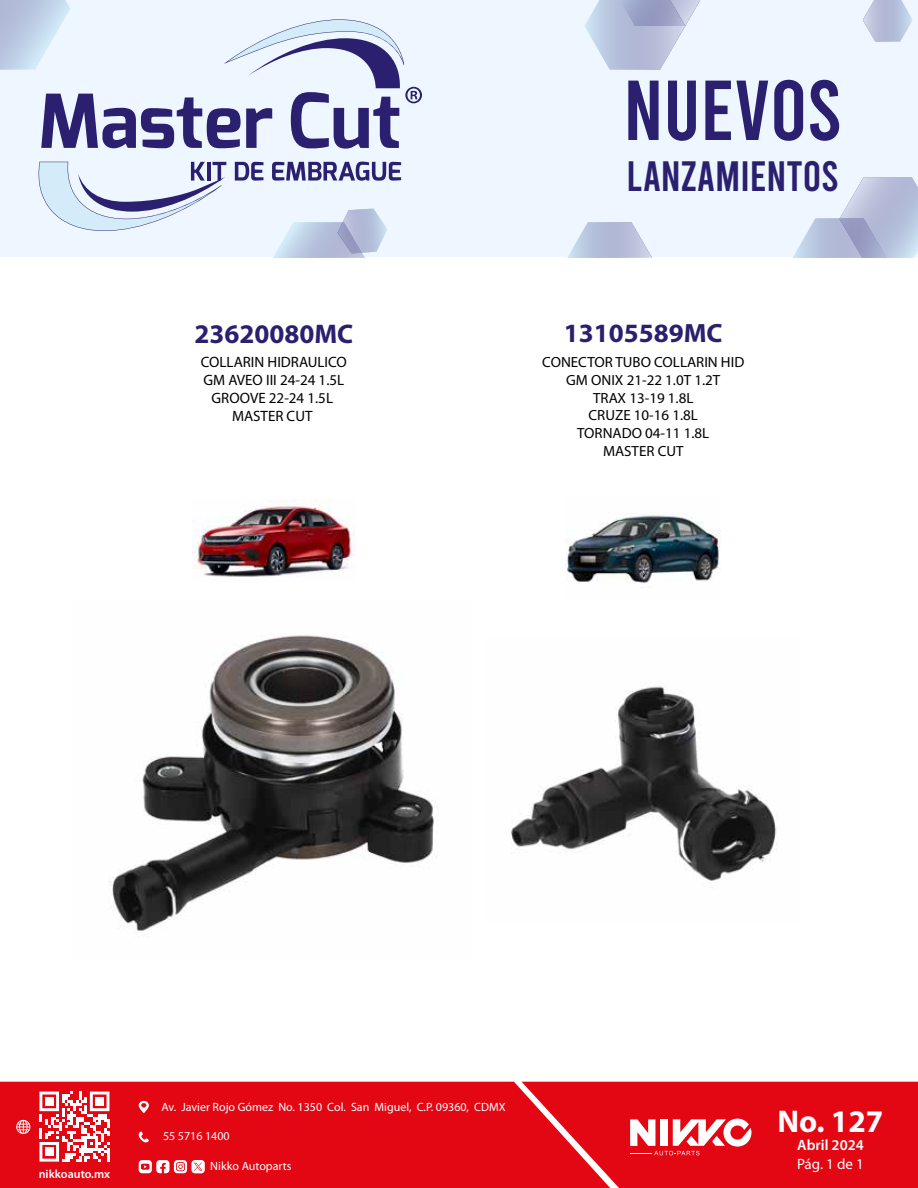
<style>
.page{position:relative;width:918px;height:1188px;background:#fff}
.page>*{position:absolute;margin:0;border:0;box-sizing:border-box;transform-origin:0 0}
.t1{font:84.9px "Bebas";color:#2a206f}
.t2{font:42.45px "Bebas";color:#2a206f}
.t3{font:700 31.5px "Myriad Pro";color:#fff}
.t4{font:700 27px "Myriad Pro";color:#2a206f}
.t5{font:700 26.55px "Myriad Pro";color:#2a206f}
.t6{font:15px/18px "Myriad Pro";color:#000;text-align:center}
.t7{font:600 15px "Myriad Pro";color:#fff}
.t8{font:15px "Myriad Pro";color:#fff}
.t9{font:14.7px/17.7px "Myriad Pro";color:#000;text-align:center}
.t10{font:12px "Myriad Pro";color:#fff}
.t11{font:600 12px "Myriad Pro";color:#fff}
</style>
<div class="page">
<div style="left:0;top:1082px;width:522px;height:106px;background:#e30613"></div>
<svg style="left:39px;top:1092px;width:70px;height:70px"></svg>
<div style="left:45px;top:1097px;width:8px;height:9px;background:#fff"></div>
<div style="left:95px;top:1097px;width:9px;height:9px;background:#fff"></div>
<div style="left:45px;top:1148px;width:8px;height:8px;background:#fff"></div>
<svg style="left:16px;top:1120px;width:14px;height:14px"></svg>
<svg style="left:139px;top:1101px;width:10px;height:12px"></svg>
<svg style="left:139px;top:1131px;width:10px;height:12px"></svg>
<svg style="left:139px;top:1160px;width:66px;height:13px"></svg>
<svg style="left:522px;top:1082px;width:396px;height:106px;background:#e41723"></svg>
<div style="left:0;top:1px;width:918px;height:256px;background:#eef7ff"></div>
<svg style="left:585px;top:1px;width:115px;height:69px"></svg>
<svg style="left:568px;top:222px;width:84px;height:35px"></svg>
<svg style="left:863px;top:1px;width:50px;height:41px"></svg>
<svg style="left:793px;top:177px;width:125px;height:80px"></svg>
<svg style="left:274px;top:208px;width:113px;height:49px"></svg>
<svg style="left:38px;top:162px;width:188px;height:69px"></svg>
<svg style="left:235px;top:162px;width:28px;height:19px"></svg>
<svg style="left:272px;top:162px;width:129px;height:19px"></svg>
<svg style="left:0;top:1px;width:422px;height:148px"></svg>
<img style="left:109px;top:635px;width:328px;height:296px">
<img style="left:566px;top:512px;width:155px;height:76px">
<img style="left:193px;top:500px;width:162px;height:77px">
<img style="left:511px;top:681px;width:267px;height:200px">
<h3 class="t4" style="left:195px;top:316px;width:160px">23620080MC</h3>
<p class="t6" style="left:201px;top:353px;width:148px">COLLARIN HIDRAULICO<br>GM AVEO III 24-24 1.5L<br>GROOVE 22-24 1.5L<br>MASTER CUT</p>
<h1 class="t1" style="left:623px;top:68px;width:220px">NUEVOS</h1>
<h2 class="t2" style="left:627px;top:155px;width:214px">LANZAMIENTOS</h2>
<h3 class="t5" style="left:564px;top:316px;width:160px">13105589MC</h3>
<p class="t9" style="left:542px;top:353px;width:204px">CONECTOR TUBO COLLARIN HID<br>GM ONIX 21-22 1.0T 1.2T<br>TRAX 13-19 1.8L<br>CRUZE 10-16 1.8L<br>TORNADO 04-11 1.8L<br>MASTER CUT</p>
<p class="t11" style="left:39px;top:1167px;width:73px">nikkoauto.mx</p>
<p class="t10" style="left:161px;top:1099px;width:346px">Av. Javier Rojo Gómez No. 1350 Col. San Miguel, C.P. 09360, CDMX</p>
<p class="t10" style="left:163px;top:1129px;width:68px">55 5716 1400</p>
<p class="t10" style="left:210px;top:1159px;width:83px">Nikko Autoparts</p>
<h3 class="t3" style="left:778px;top:1101px;width:107px">No. 127</h3>
<p class="t7" style="left:797px;top:1135px;width:68px">Abril 2024</p>
<p class="t8" style="left:797px;top:1155px;width:68px">Pág. 1 de 1</p>
</div>
